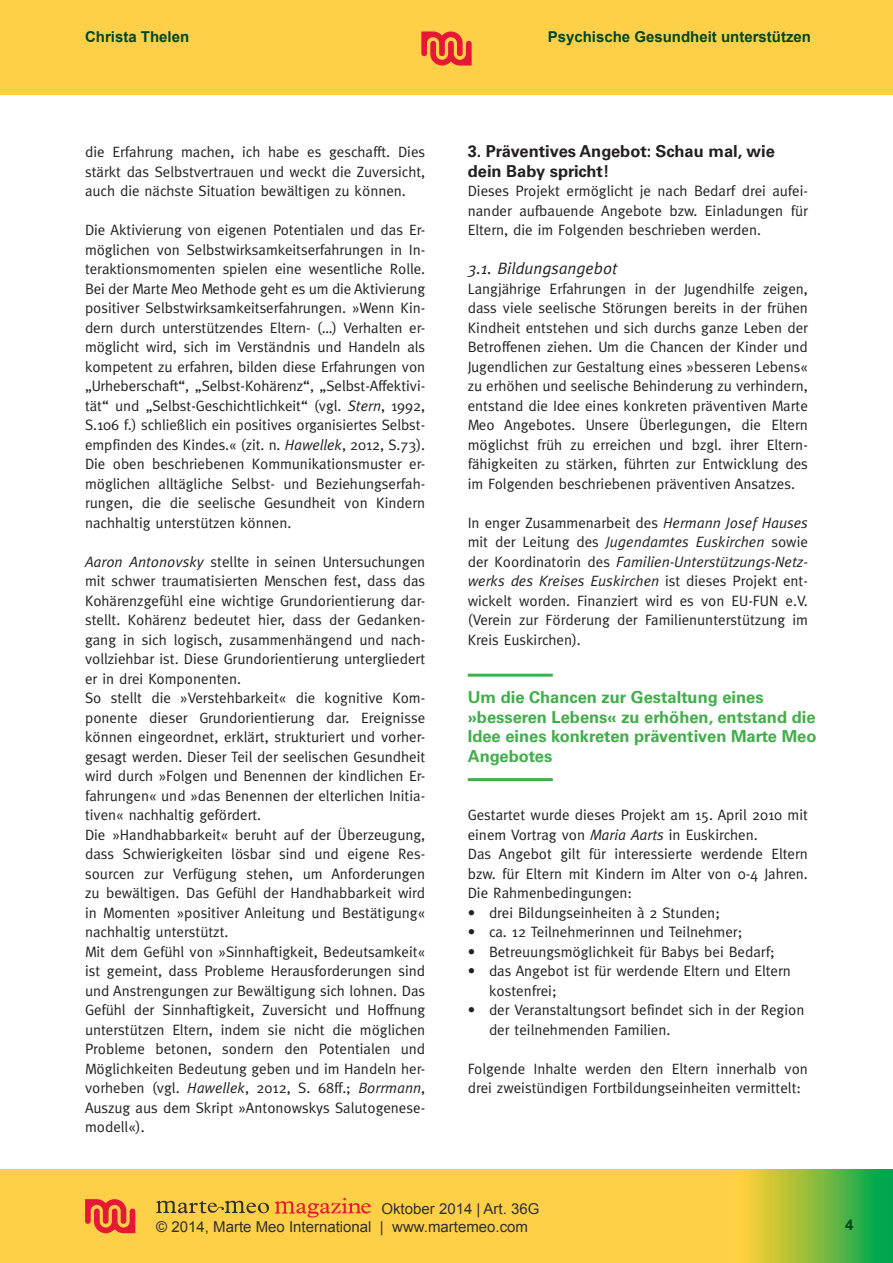
<style>
.page{position:relative;width:893px;height:1263px;background:#fff}
.page>*{position:absolute;margin:0;border:0;box-sizing:border-box;transform-origin:0 0}
.t1{font:700 16.5px/19.5px "Univers LT Std";color:#40ae49}
.t2{font:700 16.5px/19.5px "Univers LT Std";color:#231f20}
.t3{font:italic 16.5px "Meta";color:#231f20}
.t4{font:15px/19.5px "Meta";color:#231f20;text-align:justify}
.t5{font:15px/18px "Arial";color:#2f302f}
.t6{font:700 15px "Arial";color:#004623}
.s1{font-style:italic}
</style>
<div class="page">
<div style="left:0;top:0;width:893px;height:95px;background:#fed048"></div>
<div style="left:0;top:1169px;width:893px;height:94px;background:#fed048"></div>
<svg style="left:421px;top:31px;width:51px;height:35px"></svg>
<svg style="left:742px;top:1169px;width:151px;height:94px;background:#7dba40"></svg>
<svg style="left:85px;top:1199px;width:50px;height:34px"></svg>
<svg style="left:156px;top:1201px;width:113px;height:12px"></svg>
<svg style="left:275px;top:1198px;width:96px;height:19px"></svg>
<hr style="left:468px;top:674px;width:85px;height:3px;background:#40ae49">
<hr style="left:468px;top:778px;width:85px;height:3px;background:#40ae49">
<p class="t6" style="left:85px;top:28px;width:106px">Christa Thelen</p>
<p class="t6" style="left:548px;top:28px;width:265px">Psychische Gesundheit unterstützen</p>
<p class="t4" style="left:85px;top:142px;width:342px">die Erfahrung machen, ich habe es geschafft. Dies stärkt das Selbstvertrauen und weckt die Zuversicht, auch die nächste Situation bewältigen zu können.</p>
<p class="t4" style="left:85px;top:220px;width:342px">Die Aktivierung von eigenen Potentialen und das Er&shy;möglichen von Selbstwirksamkeitserfahrungen in In&shy;teraktionsmomenten spielen eine wesentliche Rolle.<br>Bei der Marte Meo Methode geht es um die Aktivierung positiver Selbstwirksamkeitserfahrungen. »Wenn Kin&shy;dern durch unterstützendes Eltern- (…) Verhalten er&shy;möglicht wird, sich im Verständnis und Handeln als kompetent zu erfahren, bilden diese Erfahrungen von „Urheberschaft“, „Selbst-Kohärenz“, „Selbst-Affektivi&shy;tät“ und „Selbst-Geschichtlichkeit“ (vgl. <span class="s1">Stern</span>, 1992, S.106 f.) schließlich ein positives organisiertes Selbst&shy;empfinden des Kindes.« (zit. n. <span class="s1">Hawellek</span>, 2012, S.73).<br>Die oben beschriebenen Kommunikationsmuster er&shy;möglichen alltägliche Selbst- und Beziehungserfah&shy;rungen, die die seelische Gesundheit von Kindern nachhaltig unterstützen können.</p>
<p class="t4" style="left:85px;top:552px;width:342px;text-align:left"><span class="s1">Aaron Antonovsky</span> stellte in seinen Untersuchungen mit schwer traumatisierten Menschen fest, dass das Kohärenzgefühl eine wichtige Grundorientierung dar&shy;stellt. Kohärenz bedeutet hier, dass der Gedanken&shy;gang in sich logisch, zusammenhängend und nach&shy;vollziehbar ist. Diese Grundorientierung untergliedert er in drei Komponenten.<br>So stellt die »Verstehbarkeit« die kognitive Kom&shy;ponente dieser Grundorientierung dar. Ereignisse können eingeordnet, erklärt, strukturiert und vorher&shy;gesagt werden. Dieser Teil der seelischen Gesundheit wird durch »Folgen und Benennen der kindlichen Er&shy;fahrungen« und »das Benennen der elterlichen Initia&shy;tiven« nachhaltig gefördert.<br>Die »Handhabbarkeit« beruht auf der Überzeugung, dass Schwierigkeiten lösbar sind und eigene Res&shy;sourcen zur Verfügung stehen, um Anforderungen zu bewältigen. Das Gefühl der Handhabbarkeit wird in Momenten »positiver Anleitung und Bestätigung« nachhaltig unterstützt.<br>Mit dem Gefühl von »Sinnhaftigkeit, Bedeutsamkeit« ist gemeint, dass Probleme Herausforderungen sind und Anstrengungen zur Bewältigung sich lohnen. Das Gefühl der Sinnhaftigkeit, Zuversicht und Hoffnung unterstützen Eltern, indem sie nicht die möglichen Probleme betonen, sondern den Potentialen und Möglichkeiten Bedeutung geben und im Handeln her&shy;vorheben (vgl. <span class="s1">Hawellek</span>, 2012, S. 68ff.; <span class="s1">Borrmann</span>, Auszug aus dem Skript »Antonowskys Salutogenese&shy;modell«).</p>
<p class="t2" style="left:468px;top:142px;width:309px">3. Präventives Angebot: Schau mal, wie dein Baby spricht!</p>
<p class="t4" style="left:468px;top:181px;width:342px">Dieses Projekt ermöglicht je nach Bedarf drei aufei&shy;nander aufbauende Angebote bzw. Einladungen für Eltern, die im Folgenden beschrieben werden.</p>
<p class="t3" style="left:468px;top:259px;width:151px">3.1. Bildungsangebot</p>
<p class="t4" style="left:468px;top:279px;width:342px">Langjährige Erfahrungen in der Jugendhilfe zeigen, dass viele seelische Störungen bereits in der frühen Kindheit entstehen und sich durchs ganze Leben der Betroffenen ziehen. Um die Chancen der Kinder und Jugendlichen zur Gestaltung eines »besseren Lebens« zu erhöhen und seelische Behinderung zu verhindern, entstand die Idee eines konkreten präventiven Marte Meo Angebotes. Unsere Überlegungen, die Eltern möglichst früh zu erreichen und bzgl. ihrer Eltern&shy;fähigkeiten zu stärken, führten zur Entwicklung des im Folgenden beschriebenen präventiven Ansatzes.</p>
<p class="t4" style="left:468px;top:513px;width:342px">In enger Zusammenarbeit des <span class="s1">Hermann Josef Hauses </span>mit der Leitung des <span class="s1">Jugendamtes Euskirchen</span> sowie der Koordinatorin des <span class="s1">Familien-Unterstützungs-Netz&shy;werks des Kreises Euskirchen</span> ist dieses Projekt ent&shy;wickelt worden. Finanziert wird es von EU-FUN e.V. (Verein zur Förderung der Familienunterstützung im Kreis Euskirchen).</p>
<p class="t1" style="left:468px;top:688px;width:350px">Um die Chancen zur Gestaltung eines »besseren Lebens« zu erhöhen, entstand die Idee eines konkreten präventiven Marte Meo Angebotes</p>
<p class="t4" style="left:468px;top:805px;width:342px;text-align:left">Gestartet wurde dieses Projekt am 15. April 2010 mit einem Vortrag von <span class="s1">Maria Aarts</span> in Euskirchen.<br>Das Angebot gilt für interessierte werdende Eltern bzw. für Eltern mit Kindern im Alter von 0-4 Jahren.<br>Die Rahmenbedingungen:</p>
<p class="t4" style="left:468px;top:903px;width:254px">• drei Bildungseinheiten à 2 Stunden;</p>
<p class="t4" style="left:468px;top:922px;width:276px">• ca. 12 Teilnehmerinnen und Teilnehmer;</p>
<p class="t4" style="left:468px;top:942px;width:308px">• Betreuungsmöglichkeit für Babys bei Bedarf;</p>
<p class="t4" style="left:489px;top:961px;width:303px;text-indent:-21px">• das Angebot ist für werdende Eltern und Eltern kostenfrei;</p>
<p class="t4" style="left:489px;top:1000px;width:317px;text-indent:-21px">• der Veranstaltungsort befindet sich in der Region der teilnehmenden Familien.</p>
<p class="t4" style="left:468px;top:1059px;width:342px">Folgende Inhalte werden den Eltern innerhalb von drei zweistündigen Fortbildungseinheiten vermittelt:</p>
<p class="t5" style="left:156px;top:1199px;width:385px;text-indent:225px">Oktober 2014 | Art. 36G © 2014, Marte Meo International | www.martemeo.com</p>
<p class="t6" style="left:845px;top:1216px;width:10px">4</p>
</div>
